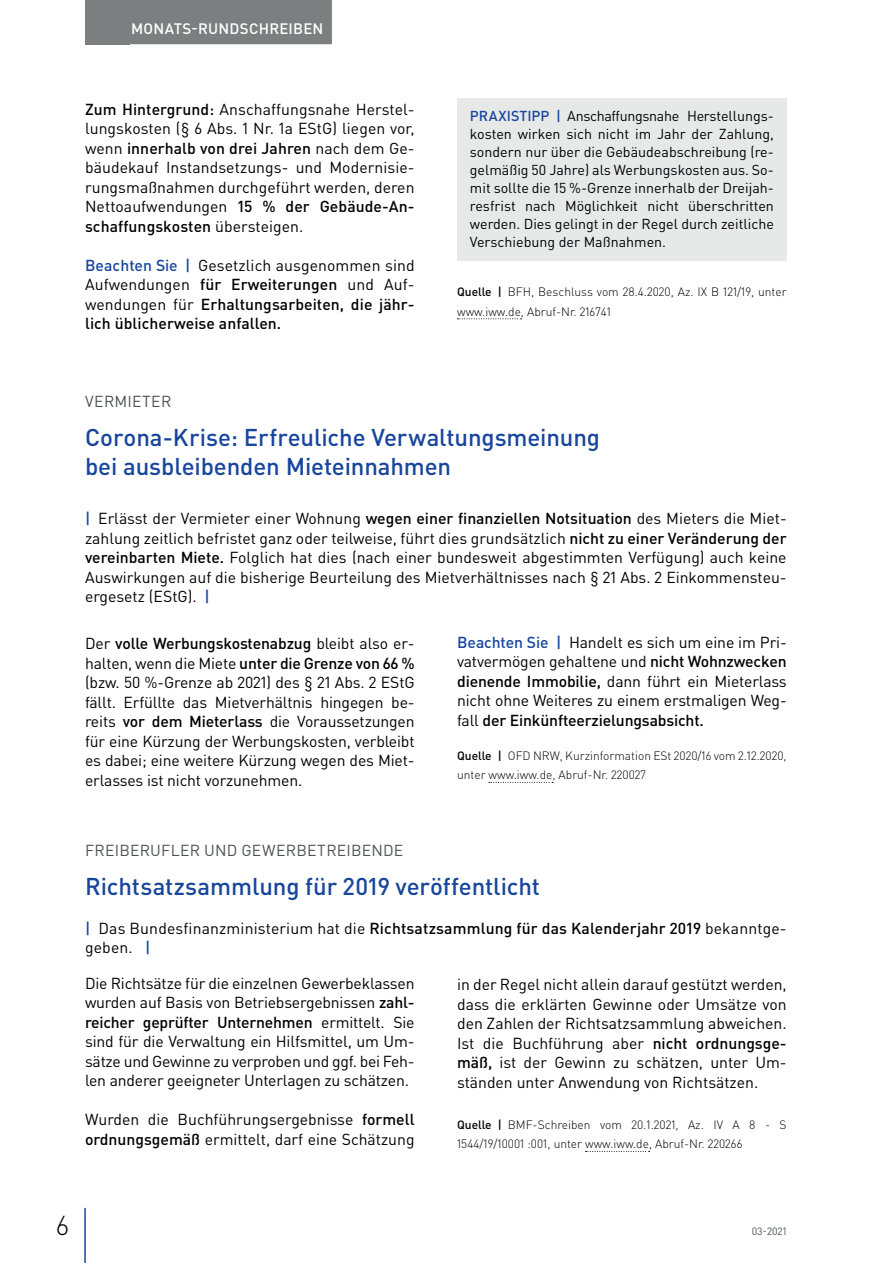
<style>
.page{position:relative;width:893px;height:1263px;background:#fff}
.page>*{position:absolute;margin:0;border:0;box-sizing:border-box;transform-origin:0 0}
.t1{font:300 27px "DIN Pro";color:#000002}
.t2{font:500 24px/28.5px "DIN Pro";letter-spacing:-.005em;color:#18469d}
.t3{font:15.75px/19.5px "DIN Pro";color:#000002;text-align:justify}
.t4{font:500 15.75px/19.5px "DIN Pro";letter-spacing:.005em;color:#000002;text-align:justify}
.t5{font:15.75px "DIN Pro";letter-spacing:.015em;color:#4f5152}
.t6{font:500 15px "DIN Pro";letter-spacing:.015em;color:#fff}
.t7{font:14.25px/18px "DIN Pro";color:#000002;text-align:justify}
.t8{font:300 12px/19.5px "DIN Pro";color:#000002}
.t9{font:10.5px "DIN Pro";color:#4f5152}
.s1{font-weight:500}
.s2{color:#18469d}
.s3{font-weight:400}
.s4{font-weight:500;color:#18469d}
</style>
<div class="page">
<div style="left:85px;top:0;width:45px;height:44px;background:#7c7f7f"></div>
<hr style="left:84px;top:1208px;width:2px;height:55px;background:#18469d">
<div style="left:122px;top:0;width:210px;height:44px;background:#7c7f7f"></div>
<svg style="left:457px;top:318px;width:65px;height:1px"></svg>
<div style="left:457px;top:98px;width:330px;height:162px;background:#e6e9e8"></div>
<svg style="left:489px;top:782px;width:64px;height:1px"></svg>
<svg style="left:586px;top:1151px;width:64px;height:1px"></svg>
<p class="t6" style="left:131px;top:18px;width:194px">MONATS-RUNDSCHREIBEN</p>
<p class="t3" style="left:85px;top:99px;width:331px"><span class="s1">Zum Hintergrund:</span> Anschaffungsnahe Herstel&shy;lungskosten (§ 6 Abs. 1 Nr. 1a EStG) liegen vor, wenn <span class="s1">innerhalb von drei Jahren</span> nach dem Ge&shy;bäudekauf Instandsetzungs- und Modernisie&shy;rungsmaßnahmen durchgeführt werden, deren Nettoaufwendungen <span class="s1">15 % der Gebäude-An&shy;schaffungskosten</span> übersteigen.</p>
<p class="t4" style="left:85px;top:255px;width:331px"><span class="s2">Beachten Sie |</span> <span class="s3">Gesetzlich ausgenommen sind Aufwendungen</span> für Erweiterungen <span class="s3">und Auf&shy;wendungen für</span> Erhaltungsarbeiten, die jähr&shy;lich üblicherweise anfallen.</p>
<p class="t7" style="left:470px;top:107px;width:306px"><span class="s4">PRAXISTIPP |</span> Anschaffungsnahe Herstellungs&shy;kosten wirken sich nicht im Jahr der Zahlung, sondern nur über die Gebäudeabschreibung (re&shy;gelmäßig 50 Jahre) als Werbungskosten aus. So&shy;mit sollte die 15 %-Grenze innerhalb der Dreijah&shy;resfrist nach Möglichkeit nicht überschritten werden. Dies gelingt in der Regel durch zeitliche Verschiebung der Maßnahmen.</p>
<p class="t8" style="left:457px;top:282px;width:331px"><span class="s1">Quelle |</span> BFH, Beschluss vom 28.4.2020, Az. IX B 121/19, unter www.iww.de, Abruf-Nr. 216741</p>
<p class="t5" style="left:85px;top:391px;width:88px">VERMIETER</p>
<h2 class="t2" style="left:85px;top:422px;width:517px">Corona-Krise: Erfreuliche Verwaltungsmeinung bei ausbleibenden Mieteinnahmen</h2>
<p class="t3" style="left:85px;top:508px;width:703px"><span class="s4">|</span> Erlässt der Vermieter einer Wohnung <span class="s1">wegen einer finanziellen Notsituation</span> des Mieters die Miet&shy;zahlung zeitlich befristet ganz oder teilweise, führt dies grundsätzlich <span class="s1">nicht zu einer Veränderung der vereinbarten Miete.</span> Folglich hat dies (nach einer bundesweit abgestimmten Verfügung) auch keine Auswirkungen auf die bisherige Beurteilung des Mietverhältnisses nach § 21 Abs. 2 Einkommensteu&shy;ergesetz (EStG). <span class="s4">|</span></p>
<p class="t3" style="left:85px;top:633px;width:331px">Der <span class="s1">volle Werbungskostenabzug</span> bleibt also er&shy;halten, wenn die Miete <span class="s1">unter die Grenze von 66 % </span>(bzw. 50 %-Grenze ab 2021) des § 21 Abs. 2 EStG fällt. Erfüllte das Mietverhältnis hingegen be&shy;reits <span class="s1">vor dem Mieterlass</span> die Voraussetzungen für eine Kürzung der Werbungskosten, verbleibt es dabei; eine weitere Kürzung wegen des Miet&shy;erlasses ist nicht vorzunehmen.</p>
<p class="t3" style="left:457px;top:631px;width:331px"><span class="s4">Beachten Sie |</span> Handelt es sich um eine im Pri&shy;vatvermögen gehaltene und <span class="s1">nicht Wohnzwecken dienende Immobilie,</span> dann führt ein Mieterlass nicht ohne Weiteres zu einem erstmaligen Weg&shy;fall <span class="s1">der Einkünfteerzielungsabsicht.</span></p>
<p class="t8" style="left:457px;top:745px;width:331px"><span class="s1">Quelle |</span> OFD NRW, Kurzinformation ESt 2020/16 vom 2.12.2020, unter www.iww.de, Abruf-Nr. 220027</p>
<p class="t5" style="left:85px;top:839px;width:320px">FREIBERUFLER UND GEWERBETREIBENDE</p>
<h2 class="t2" style="left:85px;top:871px;width:456px">Richtsatzsammlung für 2019 veröffentlicht</h2>
<p class="t3" style="left:85px;top:918px;width:703px"><span class="s4">|</span> Das Bundesfinanzministerium hat die <span class="s1">Richtsatzsammlung für das Kalenderjahr 2019</span> bekanntge&shy;geben. <span class="s4">|</span></p>
<p class="t3" style="left:85px;top:973px;width:331px">Die Richtsätze für die einzelnen Gewerbeklassen wurden auf Basis von Betriebsergebnissen <span class="s1">zahl&shy;reicher geprüfter Unternehmen</span> ermittelt. Sie sind für die Verwaltung ein Hilfsmittel, um Um&shy;sätze und Gewinne zu verproben und ggf. bei Feh&shy;len anderer geeigneter Unterlagen zu schätzen.</p>
<p class="t3" style="left:85px;top:1109px;width:331px">Wurden die Buchführungsergebnisse <span class="s1">formell ordnungsgemäß</span> ermittelt, darf eine Schätzung</p>
<p class="t3" style="left:457px;top:974px;width:331px">in der Regel nicht allein darauf gestützt werden, dass die erklärten Gewinne oder Umsätze von den Zahlen der Richtsatzsammlung abweichen.<br>Ist die Buchführung aber <span class="s1">nicht ordnungsge&shy;mäß,</span> ist der Gewinn zu schätzen, unter Um&shy;ständen unter Anwendung von Richtsätzen.</p>
<p class="t8" style="left:457px;top:1114px;width:331px"><span class="s1">Quelle |</span> BMF-Schreiben vom 20.1.2021, Az. IV A 8 - S<br>1544/19/10001 :001, unter www.iww.de, Abruf-Nr. 220266</p>
<h1 class="t1" style="left:56px;top:1207px;width:14px">6</h1>
<p class="t9" style="left:752px;top:1224px;width:36px">03-2021</p>
</div>
